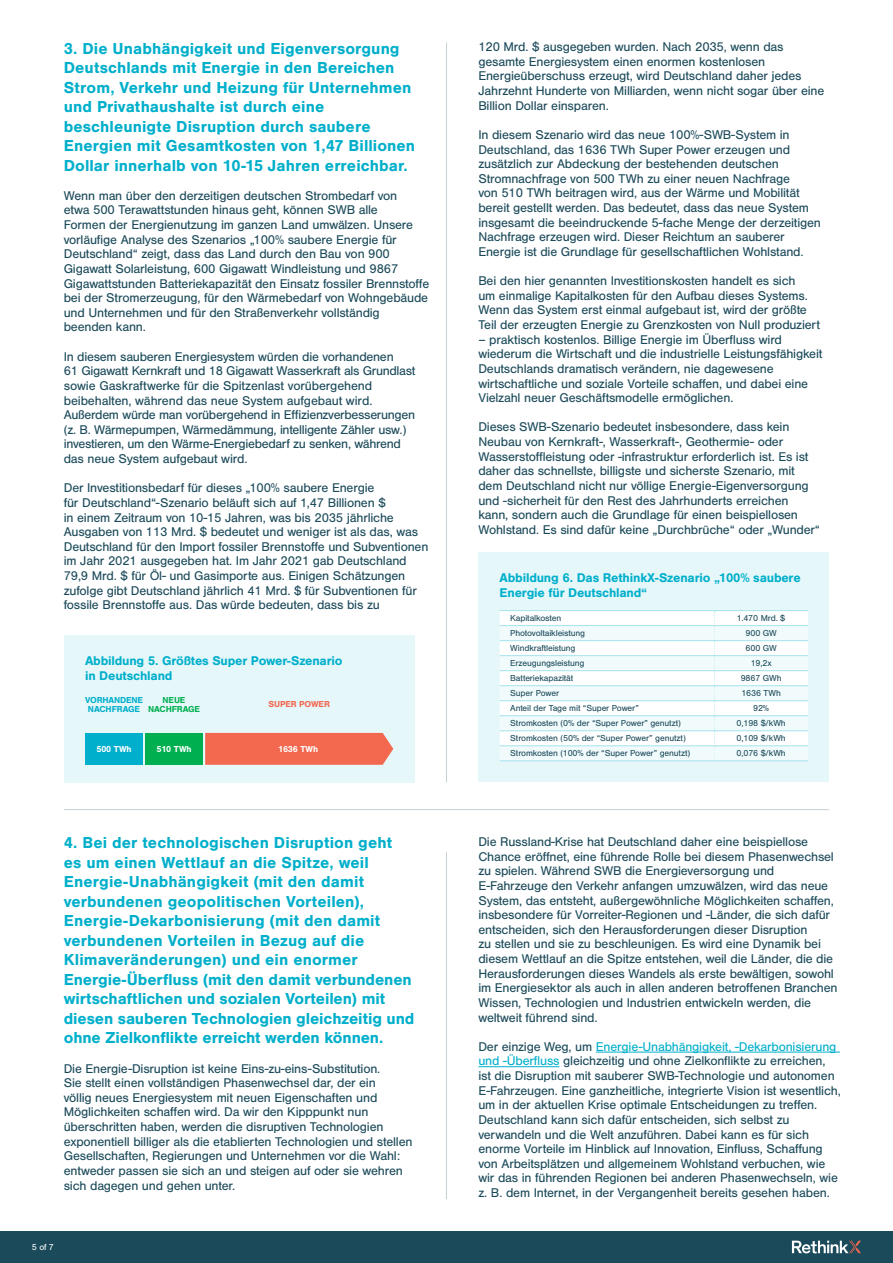
<style>
.page{position:relative;width:893px;height:1263px;background:#fff}
.page>*{position:absolute;margin:0;border:0;box-sizing:border-box;transform-origin:0 0}
.t1{font:700 16.5px/19.5px "Nimbus San";letter-spacing:.005em;color:#00afcb}
.t2{font:13.2px/14.5px "Nimbus San";letter-spacing:-.015em;color:#1b4a5a}
.t3{font:700 13.2px/14.5px "Nimbus San";letter-spacing:-.015em;color:#00afcb}
.t4{font:9px "Nimbus San";letter-spacing:-.015em;color:#1b4a5a}
.t5{font:700 9px/9px "Nimbus San";letter-spacing:-.015em;color:#00afcb;text-align:center}
.t6{font:700 9px "Nimbus San";letter-spacing:-.015em;color:#fff}
.t7{font:700 9px/9px "Nimbus San";letter-spacing:-.015em;color:#00af50;text-align:center}
.t8{font:700 9px "Nimbus San";letter-spacing:-.015em;color:#f2684f}
.t9{font:9px "Nimbus San";color:#fff}
.s1{color:#00afcb}
</style>
<div class="page">
<div style="left:0;top:1231px;width:893px;height:32px;background:#1b4a5a"></div>
<svg style="left:792px;top:1241px;width:69px;height:12px"></svg>
<hr style="left:596px;top:1052px;width:244px;height:1px;background:#00afcb">
<hr style="left:478px;top:1066px;width:81px;height:1px;background:#00afcb">
<hr style="left:446px;top:43px;width:1px;height:739px;background:#c6d2d6">
<hr style="left:446px;top:852px;width:1px;height:347px;background:#c6d2d6">
<div style="left:64px;top:635px;width:351px;height:147px;background:#e6f7fa"></div>
<div style="left:478px;top:552px;width:351px;height:230px;background:#e6f7fa"></div>
<hr style="left:64px;top:809px;width:765px;height:1px;background:#c6d2d6">
<hr style="left:500px;top:610px;width:214px;height:1px;background:#a6e3ed">
<hr style="left:714px;top:610px;width:94px;height:1px;background:#a6e3ed">
<svg style="left:500px;top:611px;width:308px;height:150px"></svg>
<div style="left:85px;top:733px;width:58px;height:32px;background:#00afcb"></div>
<div style="left:145px;top:733px;width:58px;height:32px;background:#00af50"></div>
<div style="left:205px;top:733px;width:188px;height:32px;background:#f3694f"></div>
<p class="t1" style="left:64px;top:38px;width:353px">3. Die Unabhängigkeit und Eigenversorgung Deutschlands mit Energie in den Bereichen Strom, Verkehr und Heizung für Unternehmen und Privathaushalte ist durch eine beschleunigte Disruption durch saubere Energien mit Gesamtkosten von 1,47 Billionen Dollar innerhalb von 10-15 Jahren erreichbar.</p>
<p class="t2" style="left:64px;top:188px;width:367px">Wenn man über den derzeitigen deutschen Strombedarf von<br>etwa 500 Terawattstunden hinaus geht, können SWB alle<br>Formen der Energienutzung im ganzen Land umwälzen. Unsere vorläufige Analyse des Szenarios „100% saubere Energie für Deutschland“ zeigt, dass das Land durch den Bau von 900<br>Gigawatt Solarleistung, 600 Gigawatt Windleistung und 9867<br>Gigawattstunden Batteriekapazität den Einsatz fossiler Brennstoffe bei der Stromerzeugung, für den Wärmebedarf von Wohngebäude und Unternehmen und für den Straßenverkehr vollständig beenden kann.</p>
<p class="t2" style="left:64px;top:349px;width:353px">In diesem sauberen Energiesystem würden die vorhandenen<br>61 Gigawatt Kernkraft und 18 Gigawatt Wasserkraft als Grundlast sowie Gaskraftwerke für die Spitzenlast vorübergehend beibehalten, während das neue System aufgebaut wird.<br>Außerdem würde man vorübergehend in Effizienzverbesserungen (z. B. Wärmepumpen, Wärmedämmung, intelligente Zähler usw.) investieren, um den Wärme-Energiebedarf zu senken, während das neue System aufgebaut wird.</p>
<p class="t2" style="left:64px;top:481px;width:366px">Der Investitionsbedarf für dieses „100% saubere Energie<br>für Deutschland“-Szenario beläuft sich auf 1,47 Billionen $<br>in einem Zeitraum von 10-15 Jahren, was bis 2035 jährliche Ausgaben von 113 Mrd. $ bedeutet und weniger ist als das, was Deutschland für den Import fossiler Brennstoffe und Subventionen im Jahr 2021 ausgegeben hat. Im Jahr 2021 gab Deutschland 79,9 Mrd. $ für Öl- und Gasimporte aus. Einigen Schätzungen zufolge gibt Deutschland jährlich 41 Mrd. $ für Subventionen für fossile Brennstoffe aus. Das würde bedeuten, dass bis zu</p>
<p class="t3" style="left:85px;top:653px;width:259px">Abbildung 5. Größtes Super Power-Szenario in Deutschland</p>
<p class="t5" style="left:85px;top:695px;width:59px">VORHANDENE<br>NACHFRAGE</p>
<p class="t7" style="left:148px;top:695px;width:54px">NEUE<br>NACHFRAGE</p>
<p class="t8" style="left:269px;top:699px;width:63px">SUPER POWER</p>
<p class="t6" style="left:96px;top:744px;width:37px">500 TWh</p>
<p class="t6" style="left:156px;top:744px;width:37px">510 TWh</p>
<p class="t6" style="left:278px;top:744px;width:42px">1636 TWh</p>
<p class="t1" style="left:64px;top:833px;width:352px">4. Bei der technologischen Disruption geht<br>es um einen Wettlauf an die Spitze, weil Energie-Unabhängigkeit (mit den damit verbundenen geopolitischen Vorteilen), Energie-Dekarbonisierung (mit den damit verbundenen Vorteilen in Bezug auf die Klimaveränderungen) und ein enormer Energie-Überfluss (mit den damit verbundenen wirtschaftlichen und sozialen Vorteilen) mit diesen sauberen Technologien gleichzeitig und ohne Zielkonflikte erreicht werden können.</p>
<p class="t2" style="left:64px;top:1061px;width:350px">Die Energie-Disruption ist keine Eins-zu-eins-Substitution.<br>Sie stellt einen vollständigen Phasenwechsel dar, der ein<br>völlig neues Energiesystem mit neuen Eigenschaften und Möglichkeiten schaffen wird. Da wir den Kipppunkt nun überschritten haben, werden die disruptiven Technologien exponentiell billiger als die etablierten Technologien und stellen Gesellschaften, Regierungen und Unternehmen vor die Wahl: entweder passen sie sich an und steigen auf oder sie wehren sich dagegen und gehen unter.</p>
<p class="t9" style="left:32px;top:1242px;width:24px">5 of 7</p>
<p class="t2" style="left:478px;top:40px;width:347px">120 Mrd. $ ausgegeben wurden. Nach 2035, wenn das gesamte Energiesystem einen enormen kostenlosen Energieüberschuss erzeugt, wird Deutschland daher jedes Jahrzehnt Hunderte von Milliarden, wenn nicht sogar über eine Billion Dollar einsparen.</p>
<p class="t2" style="left:478px;top:128px;width:344px">In diesem Szenario wird das neue 100%-SWB-System in Deutschland, das 1636 TWh Super Power erzeugen und zusätzlich zur Abdeckung der bestehenden deutschen Stromnachfrage von 500 TWh zu einer neuen Nachfrage<br>von 510 TWh beitragen wird, aus der Wärme und Mobilität bereit gestellt werden. Das bedeutet, dass das neue System insgesamt die beeindruckende 5-fache Menge der derzeitigen Nachfrage erzeugen wird. Dieser Reichtum an sauberer Energie ist die Grundlage für gesellschaftlichen Wohlstand.</p>
<p class="t2" style="left:478px;top:274px;width:343px">Bei den hier genannten Investitionskosten handelt es sich<br>um einmalige Kapitalkosten für den Aufbau dieses Systems.<br>Wenn das System erst einmal aufgebaut ist, wird der größte Teil der erzeugten Energie zu Grenzkosten von Null produziert</p>
<p class="t2" style="left:478px;top:332px;width:345px">– praktisch kostenlos. Billige Energie im Überfluss wird wiederum die Wirtschaft und die industrielle Leistungsfähigkeit Deutschlands dramatisch verändern, nie dagewesene wirtschaftliche und soziale Vorteile schaffen, und dabei eine Vielzahl neuer Geschäftsmodelle ermöglichen.</p>
<p class="t2" style="left:478px;top:420px;width:343px">Dieses SWB-Szenario bedeutet insbesondere, dass kein Neubau von Kernkraft-, Wasserkraft-, Geothermie- oder Wasserstoffleistung oder -infrastruktur erforderlich ist. Es ist daher das schnellste, billigste und sicherste Szenario, mit dem Deutschland nicht nur völlige Energie-Eigenversorgung und -sicherheit für den Rest des Jahrhunderts erreichen kann, sondern auch die Grundlage für einen beispiellosen Wohlstand. Es sind dafür keine „Durchbrüche“ oder „Wunder“</p>
<p class="t3" style="left:500px;top:571px;width:303px">Abbildung 6. Das RethinkX-Szenario „100% saubere<br>Energie für Deutschland“</p>
<p class="t4" style="left:510px;top:613px;width:52px">Kapitalkosten</p>
<p class="t4" style="left:737px;top:613px;width:50px">1.470 Mrd. $</p>
<p class="t4" style="left:510px;top:628px;width:76px">Photovoltaikleistung</p>
<p class="t4" style="left:746px;top:628px;width:33px">900 GW</p>
<p class="t4" style="left:510px;top:643px;width:67px">Windkraftleistung</p>
<p class="t4" style="left:746px;top:643px;width:33px">600 GW</p>
<p class="t4" style="left:510px;top:658px;width:76px">Erzeugungsleistung</p>
<p class="t4" style="left:751px;top:658px;width:22px">19,2x</p>
<p class="t4" style="left:510px;top:673px;width:65px">Batteriekapazität</p>
<p class="t4" style="left:741px;top:673px;width:42px">9867 GWh</p>
<p class="t4" style="left:510px;top:688px;width:51px">Super Power</p>
<p class="t4" style="left:741px;top:688px;width:41px">1636 TWh</p>
<p class="t4" style="left:510px;top:703px;width:130px">Anteil der Tage mit “Super Power”</p>
<p class="t4" style="left:753px;top:703px;width:18px">92%</p>
<p class="t4" style="left:510px;top:718px;width:172px">Stromkosten (0% der “Super Power” genutzt)</p>
<p class="t4" style="left:736px;top:718px;width:51px">0,198 $/kWh</p>
<p class="t4" style="left:510px;top:733px;width:177px">Stromkosten (50% der “Super Power” genutzt)</p>
<p class="t4" style="left:736px;top:733px;width:51px">0,109 $/kWh</p>
<p class="t4" style="left:510px;top:748px;width:182px">Stromkosten (100% der “Super Power” genutzt)</p>
<p class="t4" style="left:736px;top:748px;width:51px">0,076 $/kWh</p>
<p class="t2" style="left:478px;top:834px;width:361px">Die Russland-Krise hat Deutschland daher eine beispiellose Chance eröffnet, eine führende Rolle bei diesem Phasenwechsel zu spielen. Während SWB die Energieversorgung und E-Fahrzeuge den Verkehr anfangen umzuwälzen, wird das neue System, das entsteht, außergewöhnliche Möglichkeiten schaffen, insbesondere für Vorreiter-Regionen und -Länder, die sich dafür entscheiden, sich den Herausforderungen dieser Disruption<br>zu stellen und sie zu beschleunigen. Es wird eine Dynamik bei diesem Wettlauf an die Spitze entstehen, weil die Länder, die die Herausforderungen dieses Wandels als erste bewältigen, sowohl im Energiesektor als auch in allen anderen betroffenen Branchen Wissen, Technologien und Industrien entwickeln werden, die weltweit führend sind.</p>
<p class="t2" style="left:478px;top:1039px;width:364px">Der einzige Weg, um <span class="s1">Energie-Unabhängigkeit, -Dekarbonisierung und -Überfluss</span> gleichzeitig und ohne Zielkonflikte zu erreichen, ist die Disruption mit sauberer SWB-Technologie und autonomen E-Fahrzeugen. Eine ganzheitliche, integrierte Vision ist wesentlich, um in der aktuellen Krise optimale Entscheidungen zu treffen.<br>Deutschland kann sich dafür entscheiden, sich selbst zu verwandeln und die Welt anzuführen. Dabei kann es für sich enorme Vorteile im Hinblick auf Innovation, Einfluss, Schaffung von Arbeitsplätzen und allgemeinem Wohlstand verbuchen, wie wir das in führenden Regionen bei anderen Phasenwechseln, wie z. B. dem Internet, in der Vergangenheit bereits gesehen haben.</p>
</div>
